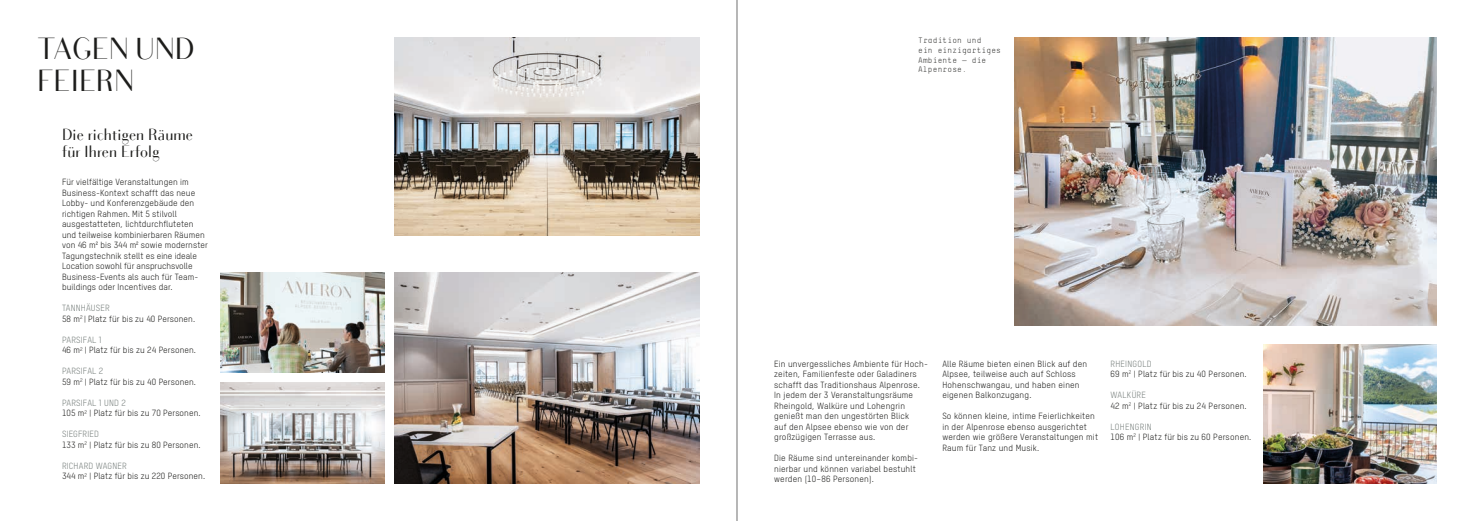
<style>
.page{position:relative;width:1474px;height:521px;background:#fff}
.page>*{position:absolute;margin:0;border:0;box-sizing:border-box;transform-origin:0 0}
.t1{font:29.75px/31.5px "Bodoni Sans";letter-spacing:.02em;color:#1d1d1b}
.t2{font:15.75px/17.5px "Bodoni Sans";letter-spacing:.02em;color:#1d1d1b}
.t3{font:8.75px/10.5px "T Star Pro Regular";letter-spacing:.02em;color:#1d1d1b}
.t4{font:7.88px/9.6px "TSTAR Mono Round";letter-spacing:.02em;color:#1d1d1b}
.s1{color:#767e7b}
</style>
<div class="page">
<img style="left:394px;top:37px;width:305px;height:199px">
<img style="left:394px;top:273px;width:305px;height:211px">
<img style="left:221px;top:382px;width:163px;height:102px">
<img style="left:221px;top:273px;width:163px;height:99px">
<img style="left:1014px;top:37px;width:422px;height:288px">
<img style="left:1263px;top:345px;width:173px;height:139px">
<hr style="left:736px;top:0;width:1px;height:521px;background:#70706f">
<h1 class="t1" style="left:37px;top:34px;width:158px">TAGEN UND<br>FEIERN</h1>
<h2 class="t2" style="left:62px;top:126px;width:132px">Die richtigen Räume für Ihren Erfolg</h2>
<p class="t3" style="left:62px;top:176px;width:147px">Für vielfältige Veranstaltungen im Business-Kontext schafft das neue Lobby- und Konferenzgebäude den richtigen Rahmen. Mit 5 stilvoll ausgestatteten, lichtdurchfluteten und teilweise kombinierbaren Räumen von 46 m² bis 344 m² sowie modernster Tagungstechnik stellt es eine ideale Location sowohl für anspruchsvolle Business-Events als auch für Team&shy;buildings oder Incentives dar.</p>
<p class="t3" style="left:62px;top:302px;width:135px"><span class="s1">TANNHÄUSER<br></span>58 m<sup>2</sup> | Platz für bis zu 40 Personen.</p>
<p class="t3" style="left:62px;top:334px;width:136px"><span class="s1">PARSIFAL 1<br></span>46 m<sup>2</sup> | Platz für bis zu 24 Personen.</p>
<p class="t3" style="left:62px;top:365px;width:136px"><span class="s1">PARSIFAL 2<br></span>59 m<sup>2</sup> | Platz für bis zu 40 Personen.</p>
<p class="t3" style="left:62px;top:397px;width:140px"><span class="s1">PARSIFAL 1 UND 2<br></span>105 m<sup>2</sup> | Platz für bis zu 70 Personen.</p>
<p class="t3" style="left:62px;top:428px;width:140px"><span class="s1">SIEGFRIED<br></span>133 m<sup>2</sup> | Platz für bis zu 80 Personen.</p>
<p class="t3" style="left:62px;top:460px;width:145px"><span class="s1">RICHARD WAGNER<br></span>344 m<sup>2</sup> | Platz für bis zu 220 Personen.</p>
<p class="t4" style="left:918px;top:36px;width:84px">Tradition und<br>ein einzigartiges<br>Ambiente — die<br>Alpenrose.</p>
<p class="t3" style="left:774px;top:357px;width:155px">Ein unvergessliches Ambiente für Hoch&shy;zeiten, Familienfeste oder Galadiners schafft das Traditionshaus Alpenrose.<br>In jedem der 3 Veranstaltungsräume Rheingold, Walküre und Lohengrin genießt man den ungestörten Blick<br>auf den Alpsee ebenso wie von der großzügigen Terrasse aus.</p>
<p class="t3" style="left:774px;top:452px;width:145px">Die Räume sind untereinander kombi&shy;nierbar und können variabel bestuhlt werden (10–86 Personen).</p>
<p class="t3" style="left:942px;top:357px;width:146px">Alle Räume bieten einen Blick auf den<br>Alpsee, teilweise auch auf Schloss<br>Hohenschwangau, und haben einen eigenen Balkonzugang.</p>
<p class="t3" style="left:942px;top:410px;width:157px">So können kleine, intime Feierlichkeiten in der Alpenrose ebenso ausgerichtet werden wie größere Veranstaltungen mit Raum für Tanz und Musik.</p>
<p class="t3" style="left:1110px;top:357px;width:138px"><span class="s1">RHEINGOLD<br></span>69 m<sup>2</sup> | Platz für bis zu 40 Personen.</p>
<p class="t3" style="left:1110px;top:389px;width:138px"><span class="s1">WALKÜRE<br></span>42 m<sup>2</sup> | Platz für bis zu 24 Personen.</p>
<p class="t3" style="left:1110px;top:420px;width:142px"><span class="s1">LOHENGRIN<br></span>106 m<sup>2</sup> | Platz für bis zu 60 Personen.</p>
</div>
